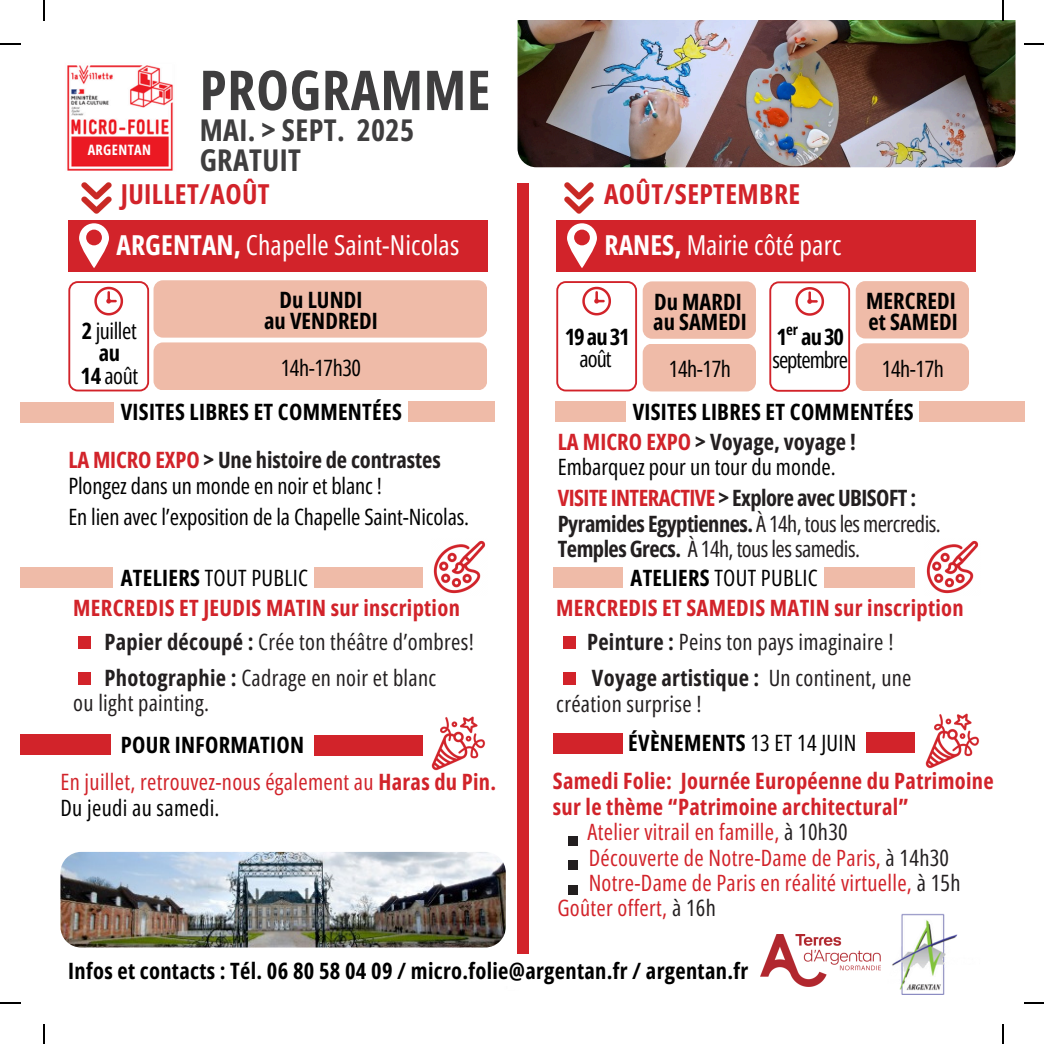
<style>
.page{position:relative;width:1044px;height:1044px;background:#fff}
.page>*{position:absolute;margin:0;border:0;box-sizing:border-box;transform-origin:0 0}
.t1{font:700 55px "Open Sans Condensed";letter-spacing:.015em;color:#3f3e3f}
.t2{font:700 30px "Open Sans Condensed";letter-spacing:.015em;color:#3f3e3f}
.t3{font:27.5px "Open Sans Condensed";letter-spacing:.005em;color:#fff}
.t4{font:700 27.5px "Open Sans Condensed";letter-spacing:.015em;color:#d2232a}
.t5{font:700 22.5px/20.5px "Open Sans Condensed";letter-spacing:.015em;color:#000;text-align:center}
.t6{font:22.5px/25.5px "Open Sans Condensed";letter-spacing:.015em;color:#d2232a}
.t7{font:22.5px/22.5px "Open Sans Condensed";letter-spacing:-.005em;color:#000;text-align:center}
.t8{font:22.5px/25.5px "Open Sans Condensed";letter-spacing:.015em;color:#231f20}
.t9{font:700 22.5px/25.5px "Open Sans Condensed";letter-spacing:.015em;color:#d2232a}
.t10{font:22.5px "Open Sans Condensed";letter-spacing:-.025em;color:#231f20}
.t11{font:700 22.5px "Open Sans Condensed";letter-spacing:-.005em;color:#231f20}
.t12{font:22.5px "Open Sans Condensed";letter-spacing:.015em;color:#000}
.t13{font:22.5px/22.5px "Open Sans Condensed";letter-spacing:-.045em;color:#000}
.t14{font:700 15px "Open Sans Condensed";color:#000}
.t15{font:700 14.25px "Open Sans Condensed";letter-spacing:.03em;color:#fff}
.s1{font-weight:700}
.s2{font-weight:400}
.s3{color:#d2232a}
.s4{font-weight:700;color:#d2232a}
.s5{font-weight:700;color:#231f20}
.s6{color:#000}
.s7{color:#231f20}
</style>
<div class="page">
<img style="left:67px;top:65px;width:932px;height:930px">
<div style="left:378px;top:338px;width:288px;height:646px;background:#fff"></div>
<div style="left:21px;top:181px;width:1003px;height:712px;background:#fff"></div>
<img style="left:562px;top:176px;width:34px;height:38px">
<img style="left:80px;top:176px;width:33px;height:38px">
<div style="left:68px;top:220px;width:420px;height:52px;background:#d2232a"></div>
<svg style="left:79px;top:223px;width:30px;height:45px"></svg>
<div style="left:556px;top:220px;width:419px;height:52px;background:#d2232a"></div>
<svg style="left:567px;top:223px;width:29px;height:45px"></svg>
<div style="left:78px;top:635px;width:12px;height:13px;background:#d2232a"></div>
<div style="left:78px;top:671px;width:12px;height:13px;background:#d2232a"></div>
<div style="left:517px;top:183px;width:11px;height:769px;background:#d2232a"></div>
<img style="left:517px;top:21px;width:498px;height:146px">
<div style="left:563px;top:635px;width:12px;height:13px;background:#d2232a"></div>
<div style="left:563px;top:671px;width:12px;height:13px;background:#d2232a"></div>
<img style="left:433px;top:540px;width:53px;height:54px">
<div style="left:21px;top:401px;width:93px;height:21px;background:#efbba8"></div>
<div style="left:21px;top:566px;width:92px;height:21px;background:#efbba8"></div>
<div style="left:407px;top:401px;width:87px;height:21px;background:#efbba8"></div>
<div style="left:314px;top:566px;width:108px;height:21px;background:#efbba8"></div>
<div style="left:555px;top:401px;width:70px;height:21px;background:#efbba8"></div>
<div style="left:919px;top:401px;width:105px;height:20px;background:#efbba8"></div>
<img style="left:926px;top:540px;width:53px;height:54px">
<div style="left:552px;top:566px;width:70px;height:21px;background:#efbba8"></div>
<div style="left:823px;top:566px;width:91px;height:21px;background:#efbba8"></div>
<div style="left:642px;top:281px;width:113px;height:58px;background:#efbba8;border-radius:9px"></div>
<div style="left:642px;top:343px;width:113px;height:48px;background:#efbba8;border-radius:9px"></div>
<svg style="left:68px;top:281px;width:81px;height:110px"></svg>
<svg style="left:556px;top:281px;width:80px;height:110px"></svg>
<svg style="left:769px;top:281px;width:80px;height:110px"></svg>
<div style="left:855px;top:281px;width:113px;height:57px;background:#efbba8;border-radius:9px"></div>
<div style="left:855px;top:343px;width:113px;height:48px;background:#efbba8;border-radius:9px"></div>
<div style="left:153px;top:280px;width:334px;height:57px;background:#efbba8;border-radius:9px"></div>
<div style="left:153px;top:342px;width:334px;height:48px;background:#efbba8;border-radius:9px"></div>
<img style="left:60px;top:851px;width:445px;height:96px">
<div style="left:568px;top:836px;width:9px;height:9px;background:#231f20"></div>
<div style="left:568px;top:860px;width:9px;height:9px;background:#231f20"></div>
<div style="left:568px;top:884px;width:9px;height:10px;background:#231f20"></div>
<div style="left:21px;top:734px;width:90px;height:21px;background:#d2232a"></div>
<div style="left:314px;top:735px;width:109px;height:21px;background:#d2232a"></div>
<div style="left:552px;top:732px;width:70px;height:21px;background:#d2232a"></div>
<div style="left:865px;top:732px;width:49px;height:21px;background:#d2232a"></div>
<img style="left:431px;top:716px;width:55px;height:55px">
<img style="left:925px;top:713px;width:55px;height:55px">
<div style="left:754px;top:930px;width:131px;height:70px;background:#fff"></div>
<img style="left:760px;top:934px;width:120px;height:52px">
<hr style="left:43px;top:0;width:2px;height:21px;background:#000">
<hr style="left:0;top:43px;width:21px;height:2px;background:#000">
<hr style="left:1001px;top:0;width:2px;height:21px;background:#000">
<svg style="left:1024px;top:43px;width:19px;height:2px"></svg>
<svg style="left:43px;top:1024px;width:2px;height:19px"></svg>
<hr style="left:0;top:1001px;width:21px;height:2px;background:#000">
<svg style="left:1002px;top:1024px;width:1px;height:19px"></svg>
<svg style="left:1024px;top:1002px;width:19px;height:1px"></svg>
<h5 class="t15" style="left:88px;top:140px;width:65px">ARGENTAN</h5>
<h5 class="t1" style="left:200px;top:51px;width:292px">PROGRAMME</h5>
<h6 class="t2" style="left:200px;top:109px;width:216px">MAI. &gt; SEPT. 2025</h6>
<p class="t2" style="left:200px;top:139px;width:103px">GRATUIT</p>
<p class="t4" style="left:121px;top:175px;width:150px">JUILLET/AOÛT</p>
<p class="t4" style="left:604px;top:174px;width:197px">AOÛT/SEPTEMBRE</p>
<p class="t3" style="left:117px;top:226px;width:344px"><span class="s1">ARGENTAN,</span> Chapelle Saint-Nicolas</p>
<p class="t3" style="left:604px;top:226px;width:238px"><span class="s1">RANES,</span> Mairie côté parc</p>
<p class="t7" style="left:82px;top:319px;width:56px"><span class="s1">2</span> juillet <span class="s1">au</span></p>
<p class="t7" style="left:81px;top:364px;width:59px"><span class="s1">14</span> août</p>
<p class="t5" style="left:264px;top:289px;width:115px">Du LUNDI<br>au VENDREDI</p>
<h4 class="t7" style="left:281px;top:356px;width:82px">14h-17h30</h4>
<p class="t5" style="left:564px;top:325px;width:67px;line-height:22.5px">19au31 <span class="s2">août</span></p>
<p class="t5" style="left:653px;top:290px;width:95px;text-align:left">Du MARDI au SAMEDI</p>
<h6 class="t7" style="left:668px;top:357px;width:63px">14h-17h</h6>
<p class="t14" style="left:785px;top:319px;width:14px">er</p>
<p class="t13" style="left:772px;top:325px;width:77px"><span class="s1">1 au30 </span>septembre</p>
<p class="t5" style="left:865px;top:290px;width:93px;text-align:left">MERCREDI et SAMEDI</p>
<h6 class="t7" style="left:881px;top:357px;width:63px">14h-17h</h6>
<p class="t5" style="left:121px;top:400px;width:282px">VISITES LIBRES ET COMMENTÉES</p>
<h6 class="t5" style="left:632px;top:400px;width:282px">VISITES LIBRES ET COMMENTÉES</h6>
<p class="t11" style="left:68px;top:444px;width:374px"><span class="s3">LA MICRO EXPO</span> &gt; Une histoire de contrastes</p>
<p class="t7" style="left:68px;top:473px;width:315px">Plongez dans un monde en noir et blanc !</p>
<h6 class="t7" style="left:68px;top:504px;width:402px">En lien avec l’exposition de la Chapelle Saint-Nicolas.</h6>
<p class="t12" style="left:121px;top:562px;width:189px"><span class="s1">ATELIERS</span> TOUT PUBLIC</p>
<p class="t9" style="left:73px;top:594px;width:388px">MERCREDIS ET JEUDIS MATIN sur inscription</p>
<p class="t8" style="left:104px;top:628px;width:371px"><span class="s1">Papier découpé :</span> Crée ton théâtre d’ombres!</p>
<h1 class="t8" style="left:104px;top:664px;width:333px"><span class="s1">Photographie :</span> Cadrage en noir et blanc</h1>
<h2 class="t8" style="left:73px;top:689px;width:137px">ou light painting.</h2>
<p class="t11" style="left:557px;top:426px;width:299px"><span class="s3">LA MICRO EXPO</span> &gt; Voyage, voyage !</p>
<p class="t7" style="left:557px;top:451px;width:360px;line-height:30.8px;text-align:left">Embarquez pour un tour du monde.<br><span class="s4">VISITE INTERACTIVE</span> <span class="s5">&gt; Explore avec UBISOFT :</span></p>
<p class="t10" style="left:557px;top:507px;width:384px"><span class="s1">Pyramides Egyptiennes.</span> À 14h, tous les mercredis.</p>
<p class="t10" style="left:557px;top:533px;width:303px"><span class="s1">TemplesGrecs.</span> À 14h, tous les samedis.</p>
<p class="t12" style="left:630px;top:562px;width:189px"><span class="s1">ATELIERS</span> TOUT PUBLIC</p>
<h3 class="t9" style="left:556px;top:594px;width:409px">MERCREDIS ET SAMEDIS MATIN sur inscription</h3>
<p class="t8" style="left:587px;top:628px;width:308px"><span class="s1">Peinture :</span> Peins ton pays imaginaire !</p>
<p class="t8" style="left:556px;top:664px;width:356px;text-indent:36px"><span class="s1">Voyage artistique :</span> Un continent, une création surprise !</p>
<p class="t5" style="left:121px;top:734px;width:185px">POUR INFORMATION</p>
<p class="t5" style="left:628px;top:731px;width:230px">ÉVÈNEMENTS <span class="s2">13 ET 14 JUIN</span></p>
<p class="t6" style="left:60px;top:768px;width:437px">En juillet, retrouvez-nous également au <span class="s1">Haras du Pin.<br></span><span class="s6">Du jeudi au samedi.</span></p>
<p class="t9" style="left:552px;top:767px;width:442px">Samedi Folie: Journée Européenne du Patrimoine sur le thème “Patrimoine architectural”</p>
<h2 class="t6" style="left:587px;top:818px;width:262px">Atelier vitrail en famille, <span class="s7">à 10h30</span></h2>
<h2 class="t6" style="left:588px;top:843px;width:362px">Découverte de Notre-Dame de Paris, <span class="s7">à 14h30</span></h2>
<h3 class="t6" style="left:588px;top:869px;width:373px">Notre-Dame de Paris en réalité virtuelle, <span class="s7">à 15h</span></h3>
<p class="t6" style="left:557px;top:894px;width:160px">Goûter offert, <span class="s7">à 16h</span></p>
<p class="t5" style="left:68px;top:959px;width:681px">Infos et contacts : Tél. 06 80 58 04 09 / micro.folie@argentan.fr / argentan.fr</p>
</div>
